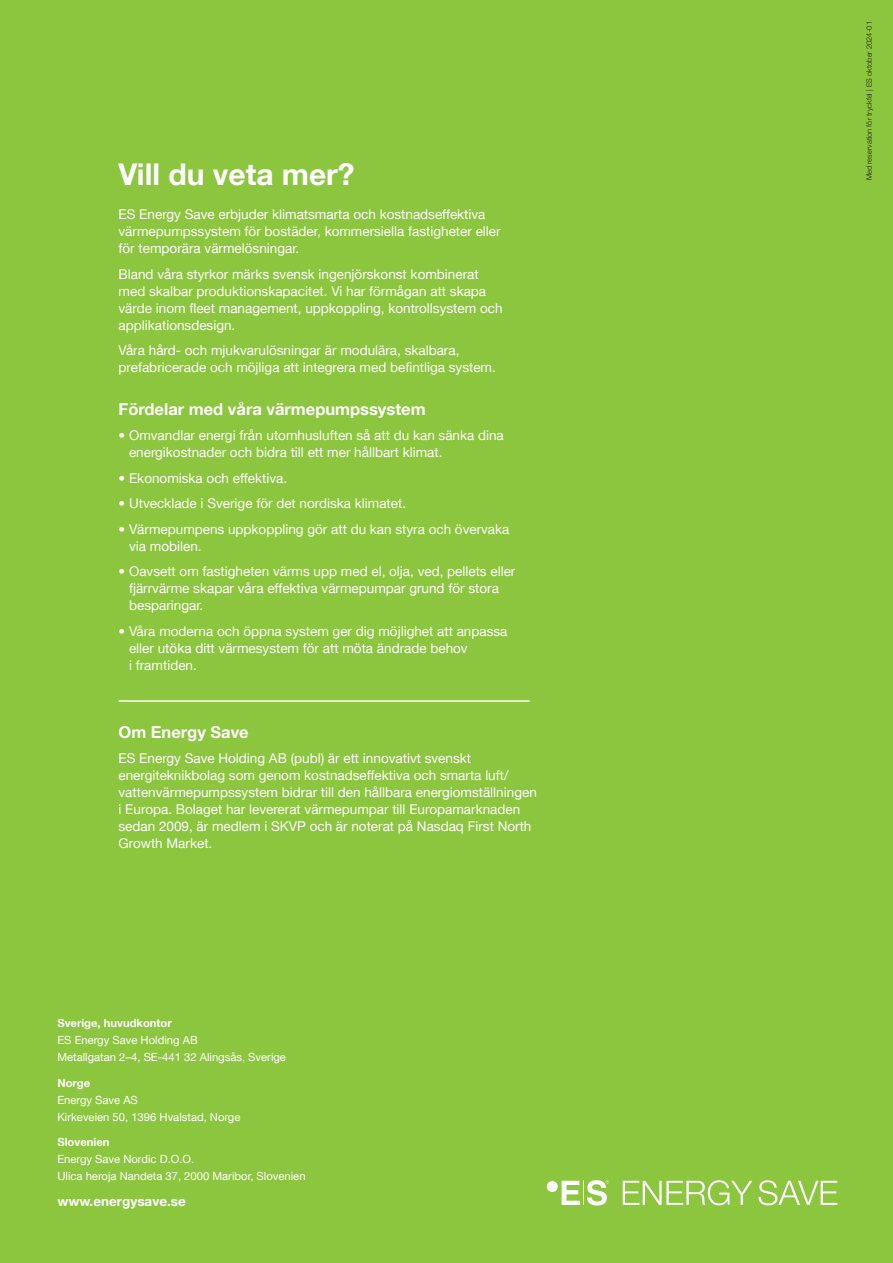
<style>
.page{position:relative;width:893px;height:1263px;background:#8bc63e}
.page>*{position:absolute;margin:0;border:0;box-sizing:border-box;transform-origin:0 0}
.t1{font:700 30px "Helvetica Neue LT Com";color:#fff}
.t2{font:700 16.5px "Helvetica Neue LT Com";color:#fff}
.t3{font:13.5px/17px "Helvetica Neue LT Com";color:#fff}
.t4{font:700 13.5px "Helvetica Neue LT Com";color:#fff}
.t5{font:11.25px/17px "Helvetica Neue LT Com";color:#fff}
.t6{font:700 11.25px "Helvetica Neue LT Com";color:#fff}
.t7{font:300 7.5px "Helvetica Neue LT Std";color:#231f20}
</style>
<div class="page">
<div style="left:547px;top:1181px;width:11px;height:11px;background:#fff;border-radius:50%"></div>
<svg style="left:562px;top:1180px;width:47px;height:25px"></svg>
<svg style="left:623px;top:1180px;width:214px;height:25px"></svg>
<hr style="left:119px;top:700px;width:411px;height:2px;background:#fff">
<h1 class="t1" style="left:119px;top:155px;width:238px">Vill du veta mer?</h1>
<p class="t3" style="left:119px;top:205px;width:384px">ES Energy Save erbjuder klimatsmarta och kostnadseffektiva värmepumpssystem för bostäder, kommersiella fastigheter eller för temporära värmelösningar.</p>
<p class="t3" style="left:119px;top:265px;width:385px">Bland våra styrkor märks svensk ingenjörskonst kombinerat med skalbar produktionskapacitet. Vi har förmågan att skapa värde inom fleet management, uppkoppling, kontrollsystem och applikationsdesign.</p>
<p class="t3" style="left:119px;top:341px;width:379px">Våra hård- och mjukvarulösningar är modulära, skalbara, prefabricerade och möjliga att integrera med befintliga system.</p>
<p class="t2" style="left:119px;top:398px;width:309px">Fördelar med våra värmepumpssystem</p>
<p class="t3" style="left:129px;top:426px;width:376px;text-indent:-11px">• Omvandlar energi från utomhusluften så att du kan sänka dina energikostnader och bidra till ett mer hållbart klimat.</p>
<p class="t3" style="left:119px;top:469px;width:170px">• Ekonomiska och effektiva.</p>
<p class="t3" style="left:119px;top:495px;width:289px">• Utvecklade i Sverige för det nordiska klimatet.</p>
<p class="t3" style="left:129px;top:520px;width:382px;text-indent:-11px">• Värmepumpens uppkoppling gör att du kan styra och övervaka via mobilen.</p>
<p class="t3" style="left:129px;top:563px;width:388px;text-indent:-11px">• Oavsett om fastigheten värms upp med el, olja, ved, pellets eller fjärrvärme skapar våra effektiva värmepumpar grund för stora besparingar.</p>
<p class="t3" style="left:129px;top:622px;width:380px;text-indent:-11px">• Våra moderna och öppna system ger dig möjlighet att anpassa eller utöka ditt värmesystem för att möta ändrade behov<br>i framtiden.</p>
<p class="t2" style="left:119px;top:721px;width:132px">Om Energy Save</p>
<p class="t3" style="left:119px;top:750px;width:420px">ES Energy Save Holding AB (publ) är ett innovativt svenskt energiteknikbolag som genom kostnadseffektiva och smarta luft/ vattenvärmepumpssystem bidrar till den hållbara energiomställningen i Europa. Bolaget har levererat värmepumpar till Europamarknaden sedan 2009, är medlem i SKVP och är noterat på Nasdaq First North Growth Market.</p>
<p class="t6" style="left:57px;top:1016px;width:116px">Sverige, huvudkontor</p>
<p class="t5" style="left:57px;top:1031px;width:230px">ES Energy Save Holding AB<br>Metallgatan 2–4, SE-441 32 Alingsås, Sverige</p>
<p class="t6" style="left:57px;top:1075px;width:34px">Norge</p>
<p class="t5" style="left:57px;top:1091px;width:185px">Energy Save AS<br>Kirkeveien 50, 1396 Hvalstad, Norge</p>
<p class="t6" style="left:57px;top:1135px;width:54px">Slovenien</p>
<p class="t5" style="left:57px;top:1150px;width:250px">Energy Save Nordic D.O.O.<br>Ulica heroja Nandeta 37, 2000 Maribor, Slovenien</p>
<p class="t4" style="left:57px;top:1192px;width:130px">www.energysave.se</p>
<p class="t7" style="left:864px;top:180px;width:161px;rotate:-90deg">Med reservation för tryckfel | ES oktober 2024-01</p>
</div>
